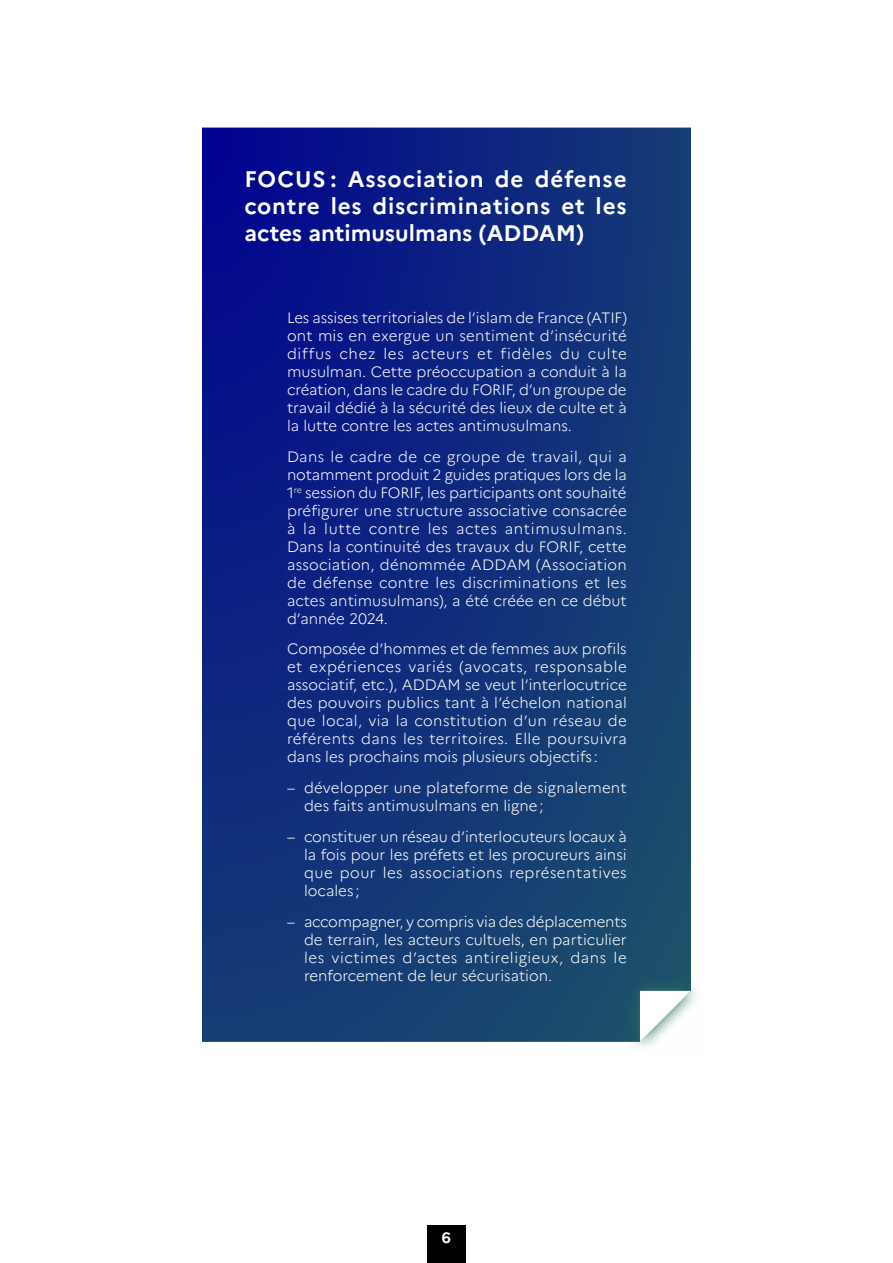
<style>
.page{position:relative;width:893px;height:1263px;background:#fff}
.page>*{position:absolute;margin:0;border:0;box-sizing:border-box;transform-origin:0 0}
.Titre_encadré{font:700 22.5px/27px "Marianne";letter-spacing:.01em;color:#fff;text-align:justify}
.Texte_encadré{font:300 15px/18px "Marianne";color:#fff;text-align:justify}
.t1{font:700 15px "Marianne";color:#fff}
</style>
<div class="page">
<svg style="left:202px;top:128px;width:489px;height:914px;background:#102e7a"></svg>
<svg style="left:626px;top:977px;width:71px;height:71px;fill:#20596a"></svg>
<svg style="left:640px;top:991px;width:51px;height:51px"></svg>
<div style="left:427px;top:1225px;width:39px;height:38px;background:#000"></div>
<p class="Titre_encadré" style="left:244px;top:165px;width:384px">FOCUS : Association de défense contre les discriminations et les actes antimusulmans (ADDAM)</p>
<p class="Texte_encadré" style="left:287px;top:308px;width:341px">Les assises territoriales de l’islam de France (ATIF) ont mis en exergue un sentiment d’insécurité diffus chez les acteurs et fidèles du culte musulman. Cette préoccupation a conduit à la création, dans le cadre du FORIF, d’un groupe de travail dédié à la sécurité des lieux de culte et à la lutte contre les actes antimusulmans.</p>
<p class="Texte_encadré" style="left:287px;top:447px;width:341px">Dans le cadre de ce groupe de travail, qui a notamment produit 2 guides pratiques lors de la 1<sup>re</sup> session du FORIF, les participants ont souhaité préfigurer une structure associative consacrée à la lutte contre les actes antimusulmans.<br>Dans la continuité des travaux du FORIF, cette association, dénommée ADDAM (Association de défense contre les discriminations et les actes antimusulmans), a été créée en ce début d’année 2024.</p>
<p class="Texte_encadré" style="left:287px;top:640px;width:341px">Composée d’hommes et de femmes aux profils et expériences variés (avocats, responsable associatif, etc.), ADDAM se veut l’interlocutrice des pouvoirs publics tant à l’échelon national que local, via la constitution d’un réseau de référents dans les territoires. Elle poursuivra dans les prochains mois plusieurs objectifs :</p>
<p class="Texte_encadré" style="left:304px;top:779px;width:324px;text-indent:-17px">– développer une plateforme de signalement des faits antimusulmans en ligne;</p>
<p class="Texte_encadré" style="left:304px;top:827px;width:324px;text-indent:-17px">– constituer un réseau d’interlocuteurs locaux à la fois pour les préfets et les procureurs ainsi que pour les associations représentatives locales ;</p>
<p class="Texte_encadré" style="left:304px;top:912px;width:324px;text-indent:-17px">– accompagner, y compris via des déplacements de terrain, les acteurs cultuels, en particulier les victimes d’actes antireligieux, dans le renforcement de leur sécurisation.</p>
<p class="t1" style="left:442px;top:1228px;width:10px">6</p>
</div>
